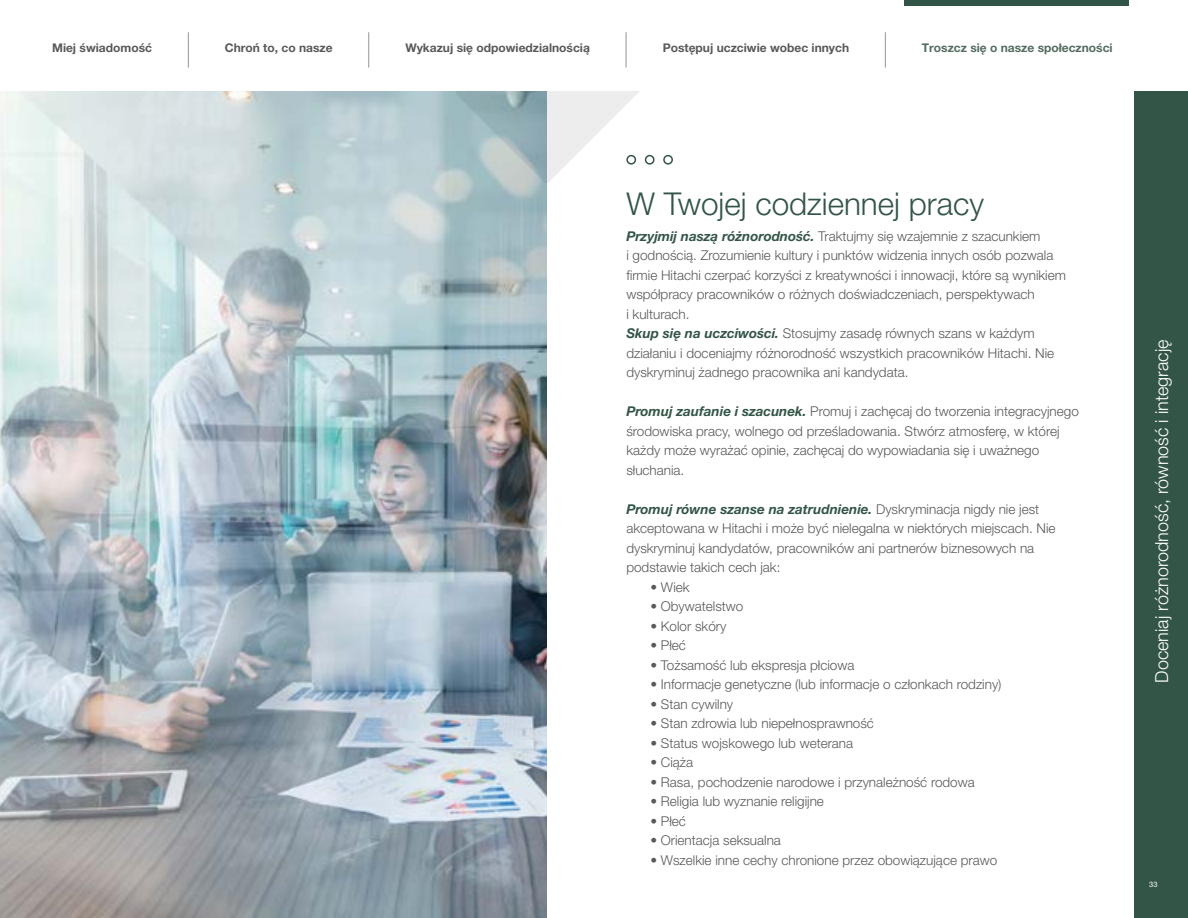
<style>
.page{position:relative;width:1188px;height:918px;background:#fff}
.page>*{position:absolute;margin:0;border:0;box-sizing:border-box;transform-origin:0 0}
.t1{font:700 35.25px "Helvetica Neue LT Pro";color:#000;scale:.1 1}
.t2{font:300 31.5px "Helvetica Neue LT Pro";color:#335547}
.t3{font:300 18px "Helvetica Neue LT Pro";color:#fff}
.t4{font:300 13.5px/19.5px "Helvetica Neue LT Pro";color:#58595b}
.t5{font:700 12px "Helvetica Neue LT Pro";color:#58595b}
.t6{font:700 12px "Helvetica Neue LT Pro";color:#546c5f}
.t7{font:7.5px "Helvetica Neue LT Pro";color:#fff}
.s1{font-weight:700;font-style:italic;color:#335547}
</style>
<div class="page">
<div style="left:1134px;top:92px;width:54px;height:826px;background:#335547"></div>
<div style="left:663px;top:155px;width:10px;height:10px;border:2px solid #335547;border-radius:50%"></div>
<img style="left:0;top:92px;width:546px;height:826px">
<svg style="left:456px;top:92px;width:213px;height:91px"></svg>
<div style="left:904px;top:0;width:225px;height:5px;background:#335547"></div>
<p class="t5" style="left:52px;top:40px;width:101px">Miej świadomość</p>
<h1 class="t1" style="left:188px;top:26px;width:9px">|</h1>
<p class="t5" style="left:225px;top:40px;width:109px">Chroń to, co nasze</p>
<h1 class="t1" style="left:369px;top:26px;width:9px">|</h1>
<p class="t5" style="left:405px;top:40px;width:186px">Wykazuj się odpowiedzialnością</p>
<h1 class="t1" style="left:626px;top:26px;width:9px">|</h1>
<p class="t5" style="left:663px;top:40px;width:188px">Postępuj uczciwie wobec innych</p>
<h1 class="t1" style="left:885px;top:26px;width:9px">|</h1>
<p class="t6" style="left:922px;top:40px;width:192px">Troszcz się o nasze społeczności</p>
<h2 class="t2" style="left:626px;top:185px;width:359px">W Twojej codziennej pracy</h2>
<p class="t4" style="left:626px;top:226px;width:441px"><span class="s1">Przyjmij naszą różnorodność.</span> Traktujmy się wzajemnie z szacunkiem<br>i godnością. Zrozumienie kultury i punktów widzenia innych osób pozwala firmie Hitachi czerpać korzyści z kreatywności i innowacji, które są wynikiem współpracy pracowników o różnych doświadczeniach, perspektywach<br>i kulturach.<br><span class="s1">Skup się na uczciwości.</span> Stosujmy zasadę równych szans w każdym działaniu i doceniajmy różnorodność wszystkich pracowników Hitachi. Nie dyskryminuj żadnego pracownika ani kandydata.</p>
<p class="t4" style="left:626px;top:402px;width:454px"><span class="s1">Promuj zaufanie i szacunek.</span> Promuj i zachęcaj do tworzenia integracyjnego środowiska pracy, wolnego od prześladowania. Stwórz atmosferę, w której każdy może wyrażać opinie, zachęcaj do wypowiadania się i uważnego słuchania.</p>
<p class="t4" style="left:626px;top:499px;width:431px"><span class="s1">Promuj równe szanse na zatrudnienie.</span> Dyskryminacja nigdy nie jest akceptowana w Hitachi i może być nielegalna w niektórych miejscach. Nie dyskryminuj kandydatów, pracowników ani partnerów biznesowych na podstawie takich cech jak:</p>
<p class="t4" style="left:650px;top:577px;width:41px">• Wiek</p>
<p class="t4" style="left:650px;top:596px;width:95px">• Obywatelstwo</p>
<p class="t4" style="left:650px;top:616px;width:78px">• Kolor skóry</p>
<p class="t4" style="left:650px;top:635px;width:37px">• Płeć</p>
<p class="t4" style="left:650px;top:655px;width:206px">• Tożsamość lub ekspresja płciowa</p>
<p class="t4" style="left:650px;top:674px;width:353px">• Informacje genetyczne (lub informacje o członkach rodziny)</p>
<p class="t4" style="left:650px;top:694px;width:84px">• Stan cywilny</p>
<p class="t4" style="left:650px;top:713px;width:225px">• Stan zdrowia lub niepełnosprawność</p>
<p class="t4" style="left:650px;top:733px;width:204px">• Status wojskowego lub weterana</p>
<p class="t4" style="left:650px;top:752px;width:44px">• Ciąża</p>
<p class="t4" style="left:650px;top:772px;width:326px">• Rasa, pochodzenie narodowe i przynależność rodowa</p>
<p class="t4" style="left:650px;top:791px;width:175px">• Religia lub wyznanie religijne</p>
<p class="t4" style="left:650px;top:811px;width:37px">• Płeć</p>
<p class="t4" style="left:650px;top:830px;width:132px">• Orientacja seksualna</p>
<p class="t4" style="left:650px;top:850px;width:348px">• Wszelkie inne cechy chronione przez obowiązujące prawo</p>
<h3 class="t3" style="left:1151px;top:683px;width:344px;rotate:-90deg">Doceniaj różnorodność, równość i integrację</h3>
<p class="t7" style="left:1149px;top:880px;width:10px">33</p>
</div>
